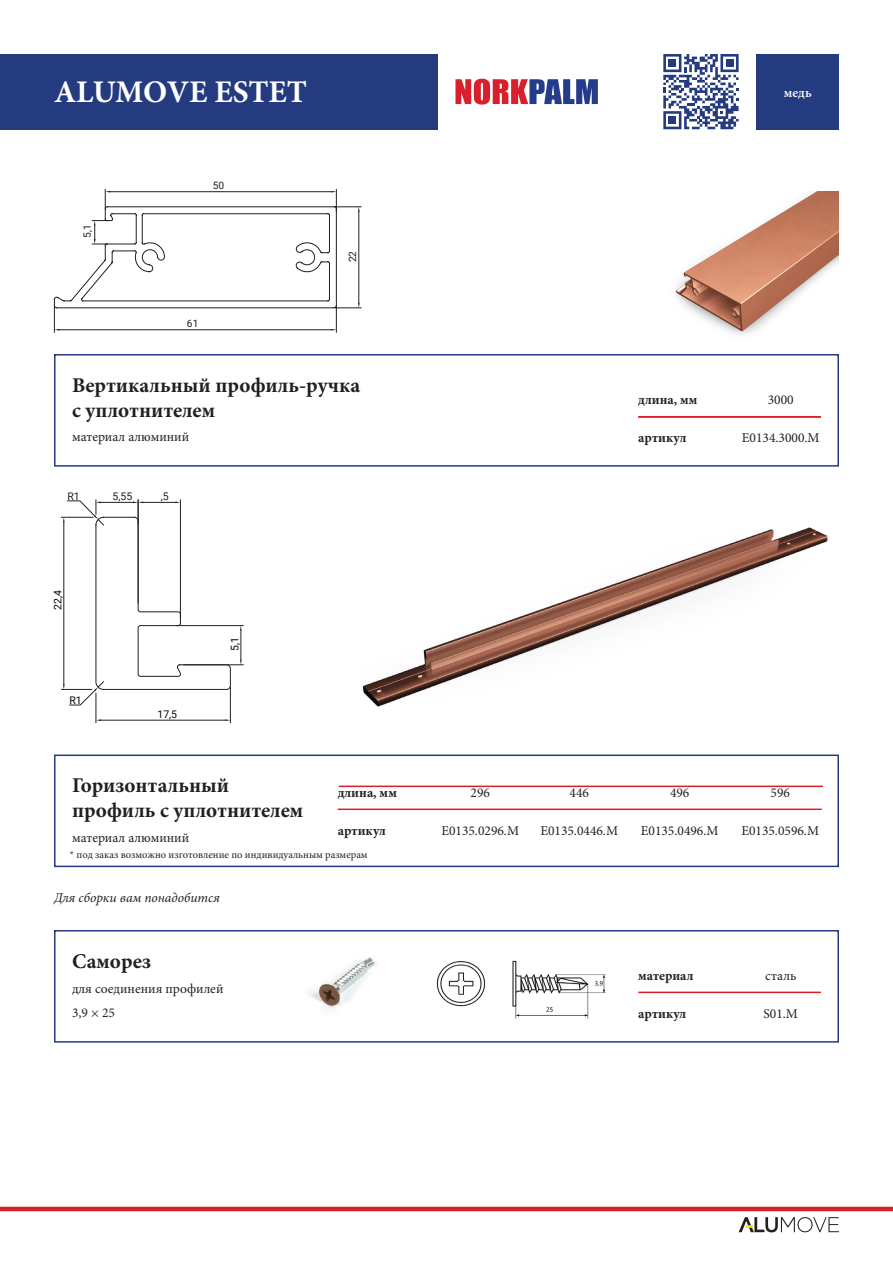
<style>
.page{position:relative;width:893px;height:1263px;background:#fff}
.page>*{position:absolute;margin:0;border:0;box-sizing:border-box;transform-origin:0 0}
.t1{font:700 31.5px "Minion Pro";letter-spacing:-.005em;color:#fff}
.t2{font:700 21px/25.2px "Minion Pro";color:#231f20}
.t3{font:13.5px/24.8px "Minion Pro";color:#231f20}
.t4{font:700 13.5px "Minion Pro";color:#231f20}
.t5{font:italic 13.5px "Minion Pro";color:#231f20}
.t6{font:600 13.5px "Minion Pro";color:#fff}
.t7{font:10.5px "Minion Pro";color:#231f20}
.t8{font:10.5px "Roboto";color:#040503}
.t9{font:10.5px "Roboto";color:#231f20}
.t10{font:10.2px "Roboto";color:#231f20}
</style>
<div class="page">
<hr style="left:0;top:1207px;width:893px;height:4px;background:#d91f2b">
<svg style="left:455px;top:79px;width:143px;height:26px"></svg>
<div style="left:0;top:54px;width:437px;height:75px;background:#253b80"></div>
<div style="left:757px;top:54px;width:82px;height:75px;background:#253b80"></div>
<hr style="left:339px;top:785px;width:484px;height:2px;background:#d91f2b">
<hr style="left:638px;top:991px;width:183px;height:2px;background:#d91f2b">
<div style="left:54px;top:930px;width:785px;height:112px;border:2px solid #253b80"></div>
<div style="left:54px;top:354px;width:785px;height:113px;border:2px solid #253b80"></div>
<div style="left:54px;top:754px;width:785px;height:113px;border:2px solid #253b80"></div>
<svg style="left:54px;top:189px;width:307px;height:143px"></svg>
<hr style="left:61px;top:517px;width:32px;height:1px;background:#231f20">
<hr style="left:61px;top:689px;width:31px;height:1px;background:#231f20">
<hr style="left:184px;top:664px;width:59px;height:1px;background:#231f20">
<hr style="left:176px;top:625px;width:67px;height:1px;background:#231f20">
<svg style="left:240px;top:626px;width:2px;height:39px"></svg>
<hr style="left:96px;top:693px;width:1px;height:30px;background:#231f20">
<hr style="left:230px;top:687px;width:1px;height:36px;background:#231f20">
<hr style="left:101px;top:720px;width:124px;height:1px;background:#231f20">
<svg style="left:63px;top:500px;width:168px;height:205px"></svg>
<svg style="left:739px;top:1217px;width:100px;height:15px"></svg>
<hr style="left:338px;top:808px;width:484px;height:2px;background:#d91f2b">
<img style="left:675px;top:192px;width:164px;height:143px">
<hr style="left:638px;top:416px;width:183px;height:2px;background:#d91f2b">
<img style="left:309px;top:957px;width:68px;height:52px">
<img style="left:436px;top:960px;width:170px;height:59px">
<img style="left:362px;top:527px;width:466px;height:180px">
<svg style="left:663px;top:54px;width:76px;height:75px"></svg>
<h1 class="t1" style="left:54px;top:69px;width:254px">ALUMOVE ESTET</h1>
<p class="t10" style="left:80px;top:238px;width:15px;rotate:-90deg">5,1</p>
<p class="t10" style="left:213px;top:179px;width:13px">50</p>
<p class="t10" style="left:187px;top:316px;width:13px">61</p>
<p class="t10" style="left:345px;top:262px;width:13px;rotate:-90deg">22</p>
<h2 class="t2" style="left:72px;top:372px;width:290px">Вертикальный профиль-ручка с уплотнителем</h2>
<p class="t3" style="left:72px;top:425px;width:119px">материал алюминий</p>
<p class="t9" style="left:67px;top:488px;width:14px">R1</p>
<p class="t9" style="left:113px;top:489px;width:21px">5,55</p>
<p class="t9" style="left:161px;top:489px;width:9px">,5</p>
<p class="t8" style="left:50px;top:610px;width:21px;rotate:-90deg">22,4</p>
<p class="t8" style="left:69px;top:693px;width:14px">R1</p>
<p class="t8" style="left:157px;top:707px;width:21px">17,5</p>
<p class="t8" style="left:227px;top:651px;width:15px;rotate:-90deg">5,1</p>
<p class="t6" style="left:784px;top:83px;width:29px">медь</p>
<p class="t4" style="left:638px;top:390px;width:61px">длина, мм</p>
<p class="t3" style="left:768px;top:388px;width:27px">3000</p>
<p class="t4" style="left:638px;top:428px;width:50px">артикул</p>
<p class="t3" style="left:742px;top:425px;width:79px">E0134.3000.M</p>
<h2 class="t2" style="left:72px;top:772px;width:233px">Горизонтальный профиль с уплотнителем</h2>
<p class="t3" style="left:72px;top:825px;width:119px">материал алюминий</p>
<p class="t4" style="left:338px;top:783px;width:61px">длина, мм</p>
<p class="t3" style="left:470px;top:780px;width:21px">296</p>
<p class="t3" style="left:569px;top:780px;width:21px">446</p>
<p class="t3" style="left:670px;top:780px;width:21px">496</p>
<p class="t3" style="left:770px;top:780px;width:21px">596</p>
<p class="t4" style="left:338px;top:821px;width:50px">артикул</p>
<p class="t3" style="left:441px;top:818px;width:79px">E0135.0296.M</p>
<p class="t3" style="left:540px;top:818px;width:79px">E0135.0446.M</p>
<p class="t3" style="left:641px;top:818px;width:79px">E0135.0496.M</p>
<p class="t3" style="left:741px;top:818px;width:79px">E0135.0596.M</p>
<p class="t7" style="left:70px;top:848px;width:299px">* под заказ возможно изготовление по индивидуальным размерам</p>
<p class="t5" style="left:54px;top:889px;width:167px">Для сборки вам понадобится</p>
<h2 class="t2" style="left:72px;top:948px;width:81px">Саморез</h2>
<p class="t3" style="left:72px;top:976px;width:153px">для соединения профилей<br>3,9 × 25</p>
<p class="t4" style="left:638px;top:966px;width:57px">материал</p>
<p class="t3" style="left:765px;top:963px;width:33px">сталь</p>
<p class="t4" style="left:638px;top:1004px;width:50px">артикул</p>
<p class="t3" style="left:763px;top:1001px;width:36px">S01.M</p>
</div>
